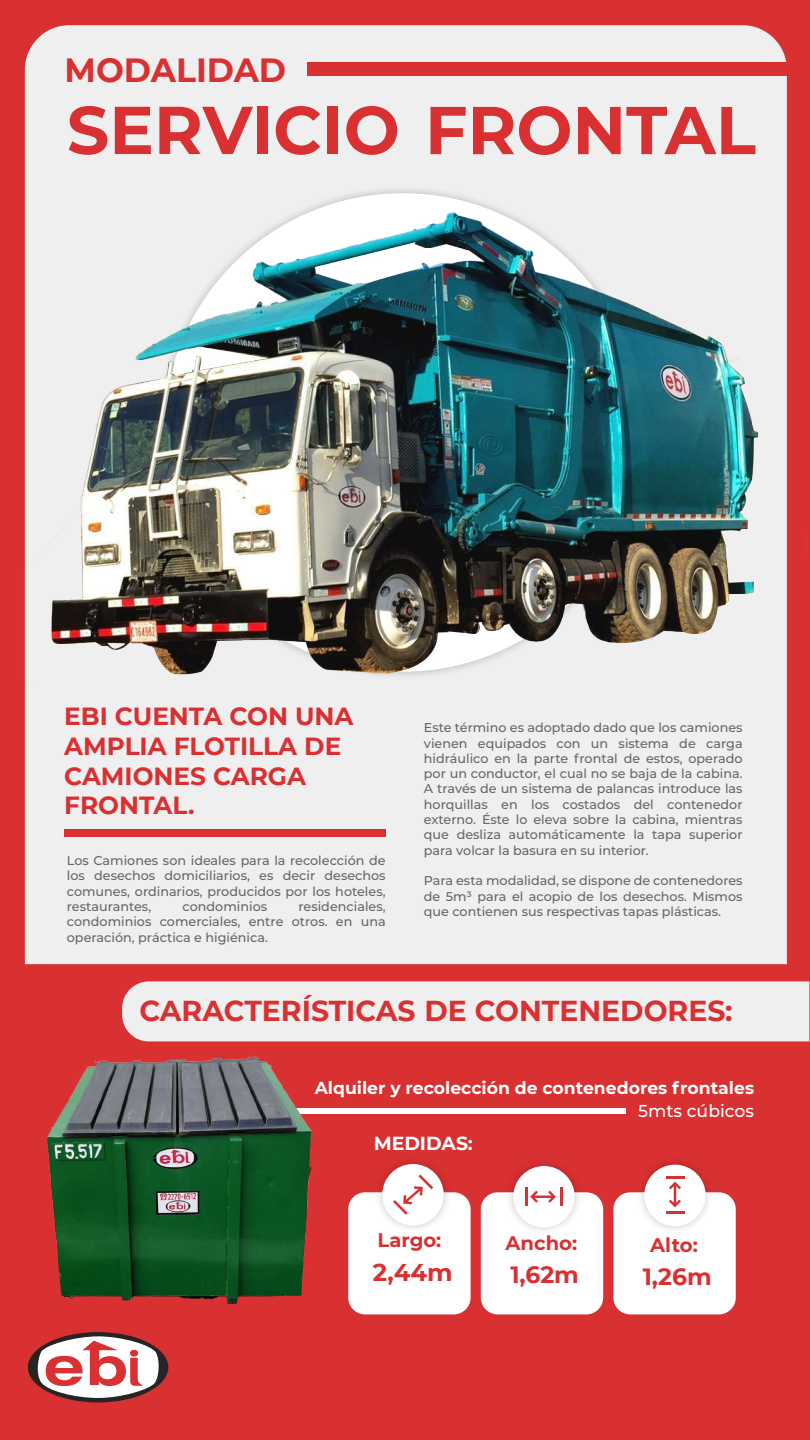
<style>
.page{position:relative;width:810px;height:1440px;background:#fff}
.page>*{position:absolute;margin:0;border:0;box-sizing:border-box;transform-origin:0 0}
.t1{font:700 67.5px "Montserrat";color:#d93032}
.t2{font:700 33.45px "Montserrat";color:#d93032}
.t3{font:700 28.72px "Montserrat";color:#d93032}
.t4{font:700 24.75px/29.7px "Montserrat";color:#d93032}
.t5{font:700 24.3px "Montserrat";color:#d93032}
.t6{font:700 23.48px "Montserrat";color:#d93032}
.t7{font:700 19.58px "Montserrat";color:#d93032}
.t8{font:700 18.9px "Montserrat";color:#fff}
.t9{font:700 17.25px "Montserrat";color:#fff}
.t10{font:500 17.25px "Montserrat";color:#fff}
.t11{font:500 12.75px/15.3px "Montserrat";color:#666;text-align:justify}
</style>
<div class="page">
<div style="left:0;top:0;width:809px;height:1440px;background:#d93032"></div>
<div style="left:25px;top:25px;width:762px;height:1397px;background:#efefef;border-radius:44px"></div>
<div style="left:307px;top:63px;width:481px;height:13px;background:#d93032"></div>
<img style="left:21px;top:131px;width:786px;height:552px">
<div style="left:64px;top:830px;width:322px;height:7px;background:#d93032"></div>
<div style="left:0;top:964px;width:800px;height:465px;background:#d93032;border-radius:9px"></div>
<div style="left:213px;top:1108px;width:413px;height:6px;background:#fff"></div>
<div style="left:122px;top:981px;width:687px;height:60px;background:#efefef"></div>
<div style="left:613px;top:1192px;width:123px;height:122px;background:#fff;border-radius:17px"></div>
<img style="left:632px;top:1161px;width:85px;height:69px">
<div style="left:644px;top:1165px;width:62px;height:61px;background:#fff;border-radius:50%"></div>
<hr style="left:666px;top:1176px;width:18px;height:3px;background:#d93032">
<svg style="left:666px;top:1182px;width:18px;height:32px"></svg>
<div style="left:348px;top:1192px;width:123px;height:122px;background:#fff;border-radius:17px"></div>
<img style="left:370px;top:1161px;width:85px;height:68px">
<div style="left:382px;top:1164px;width:62px;height:61px;background:#fff;border-radius:50%"></div>
<div style="left:481px;top:1192px;width:122px;height:122px;background:#fff;border-radius:17px"></div>
<img style="left:502px;top:1163px;width:84px;height:67px">
<div style="left:513px;top:1166px;width:62px;height:61px;background:#fff;border-radius:50%"></div>
<hr style="left:560px;top:1188px;width:3px;height:18px;background:#d93032">
<svg style="left:525px;top:1188px;width:31px;height:18px"></svg>
<img style="left:47px;top:1056px;width:266px;height:249px">
<svg style="left:393px;top:1175px;width:40px;height:40px"></svg>
<svg style="left:28px;top:1332px;width:140px;height:70px"></svg>
<h2 class="t2" style="left:65px;top:46px;width:223px">MODALIDAD</h2>
<h1 class="t1" style="left:67px;top:81px;width:691px">SERVICIO FRONTAL</h1>
<h3 class="t4" style="left:64px;top:700px;width:291px">EBI CUENTA CON UNA<br>AMPLIA FLOTILLA DE<br>CAMIONES CARGA<br>FRONTAL.</h3>
<p class="t11" style="left:67px;top:852px;width:320px">Los Camiones son ideales para la recolección de los desechos domiciliarios, es decir desechos comunes, ordinarios, producidos por los hoteles, restaurantes,</p>
<p class="t11" style="left:67px;top:898px;width:320px;text-indent:232px">residenciales, condominios comerciales, entre otros. en una operación, práctica e higiénica.</p>
<p class="t11" style="left:183px;top:898px;width:86px">condominios</p>
<p class="t11" style="left:424px;top:720px;width:320px">Este término es adoptado dado que los camiones vienen equipados con un sistema de carga hidráulico en la parte frontal de estos, operado por un conductor, el cual no se baja de la cabina.<br>A través de un sistema de palancas introduce las horquillas en los costados del contenedor externo. Éste lo eleva sobre la cabina, mientras que desliza automáticamente la tapa superior para volcar la basura en su interior.</p>
<p class="t11" style="left:424px;top:873px;width:320px">Para esta modalidad, se dispone de contenedores de 5m³ para el acopio de los desechos. Mismos que contienen sus respectivas tapas plásticas.</p>
<h3 class="t3" style="left:140px;top:990px;width:595px">CARACTERÍSTICAS DE CONTENEDORES:</h3>
<h3 class="t9" style="left:315px;top:1075px;width:441px">Alquiler y recolección de contenedores frontales</h3>
<h3 class="t10" style="left:638px;top:1098px;width:117px">5mts cúbicos</h3>
<h3 class="t8" style="left:374px;top:1130px;width:101px">MEDIDAS:</h3>
<h3 class="t7" style="left:377px;top:1226px;width:65px">Largo:</h3>
<h3 class="t5" style="left:373px;top:1254px;width:81px">2,44m</h3>
<h3 class="t7" style="left:506px;top:1229px;width:73px">Ancho:</h3>
<h3 class="t6" style="left:510px;top:1258px;width:70px">1,62m</h3>
<h3 class="t7" style="left:650px;top:1231px;width:49px">Alto:</h3>
<h3 class="t6" style="left:643px;top:1260px;width:71px">1,26m</h3>
</div>
